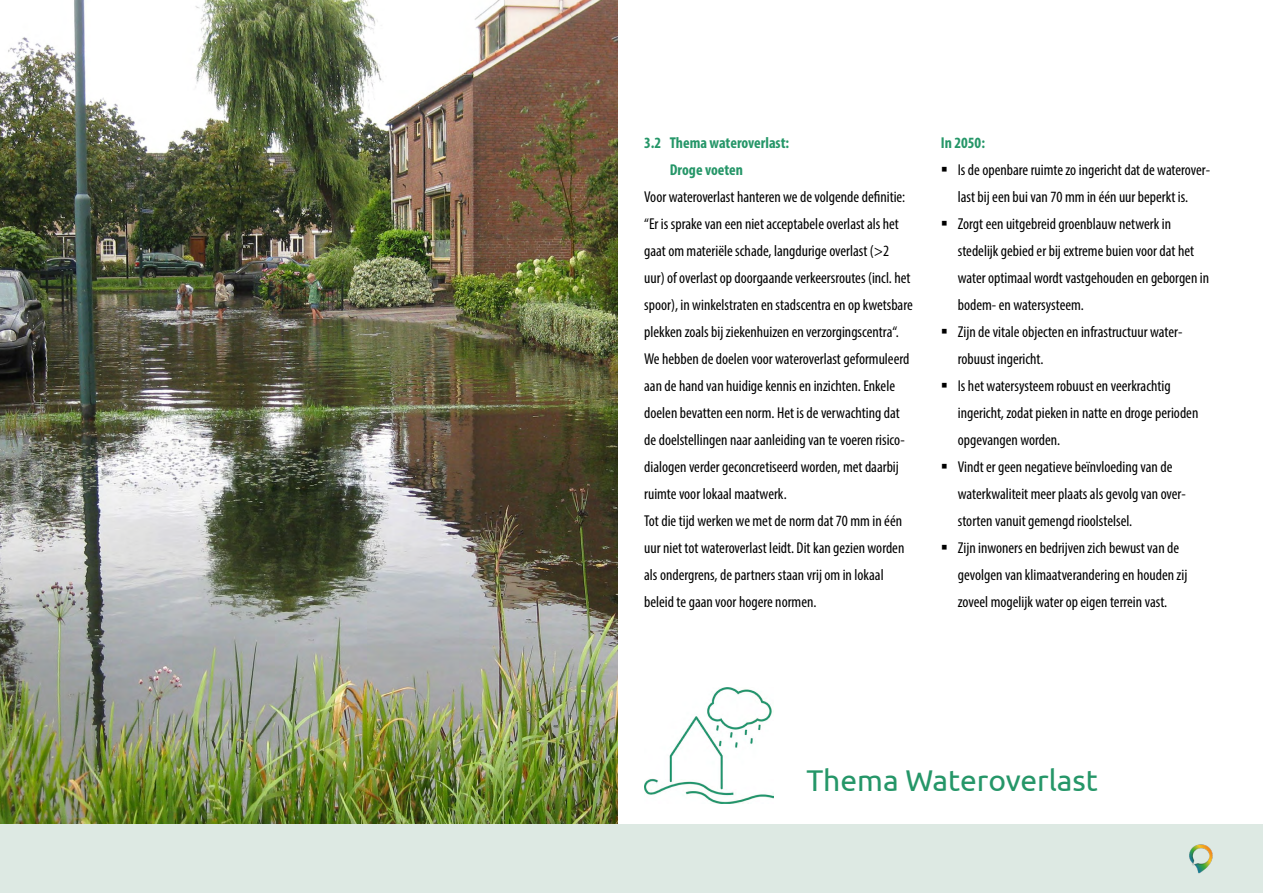
<style>
.page{position:relative;width:1263px;height:893px;background:#fff}
.page>*{position:absolute;margin:0;border:0;box-sizing:border-box;transform-origin:0 0}
.t1{font:30px "Ubuntu";color:#259668}
.t2{font:condensed 15.75px/27px "Myriad Pro";color:#000}
.t3{font:700 condensed 15.75px/27px "Myriad Pro";color:#259668}
</style>
<div class="page">
<img style="left:0;top:0;width:618px;height:825px">
<img style="left:644px;top:687px;width:130px;height:117px">
<div style="left:0;top:825px;width:1263px;height:68px;background:#dde9e3"></div>
<img style="left:1189px;top:844px;width:24px;height:30px">
<p class="t3" style="left:670px;top:129px;width:121px;text-indent:-26px">3.2 Thema wateroverlast:<br>Droge voeten</p>
<p class="t2" style="left:644px;top:183px;width:270px">Voor wateroverlast hanteren we de volgende definitie: “Er is sprake van een niet acceptabele overlast als het gaat om materiële schade, langdurige overlast (&gt;2 uur) of overlast op doorgaande verkeersroutes (incl. het spoor), in winkelstraten en stadscentra en op kwetsbare plekken zoals bij ziekenhuizen en verzorgingscentra“.<br>We hebben de doelen voor wateroverlast geformuleerd aan de hand van huidige kennis en inzichten. Enkele doelen bevatten een norm. Het is de verwachting dat de doelstellingen naar aanleiding van te voeren risico&shy;dialogen verder geconcretiseerd worden, met daarbij ruimte voor lokaal maatwerk.<br>Tot die tijd werken we met de norm dat 70 mm in één uur niet tot wateroverlast leidt. Dit kan gezien worden als ondergrens, de partners staan vrij om in lokaal beleid te gaan voor hogere normen.</p>
<p class="t3" style="left:941px;top:129px;width:46px">In 2050:</p>
<p class="t2" style="left:958px;top:156px;width:254px">Is de openbare ruimte zo ingericht dat de waterover&shy;last bij een bui van 70 mm in één uur beperkt is.<br>Zorgt een uitgebreid groenblauw netwerk in stedelijk gebied er bij extreme buien voor dat het water optimaal wordt vastgehouden en geborgen in bodem- en watersysteem.<br>Zijn de vitale objecten en infrastructuur water&shy;robuust ingericht.<br>Is het watersysteem robuust en veerkrachtig ingericht, zodat pieken in natte en droge perioden opgevangen worden.<br>Vindt er geen negatieve beïnvloeding van de waterkwaliteit meer plaats als gevolg van over&shy;storten vanuit gemengd rioolstelsel.<br>Zijn inwoners en bedrijven zich bewust van de gevolgen van klimaatverandering en houden zij zoveel mogelijk water op eigen terrein vast.</p>
<h1 class="t1" style="left:806px;top:762px;width:293px">Thema Wateroverlast</h1>
</div>
